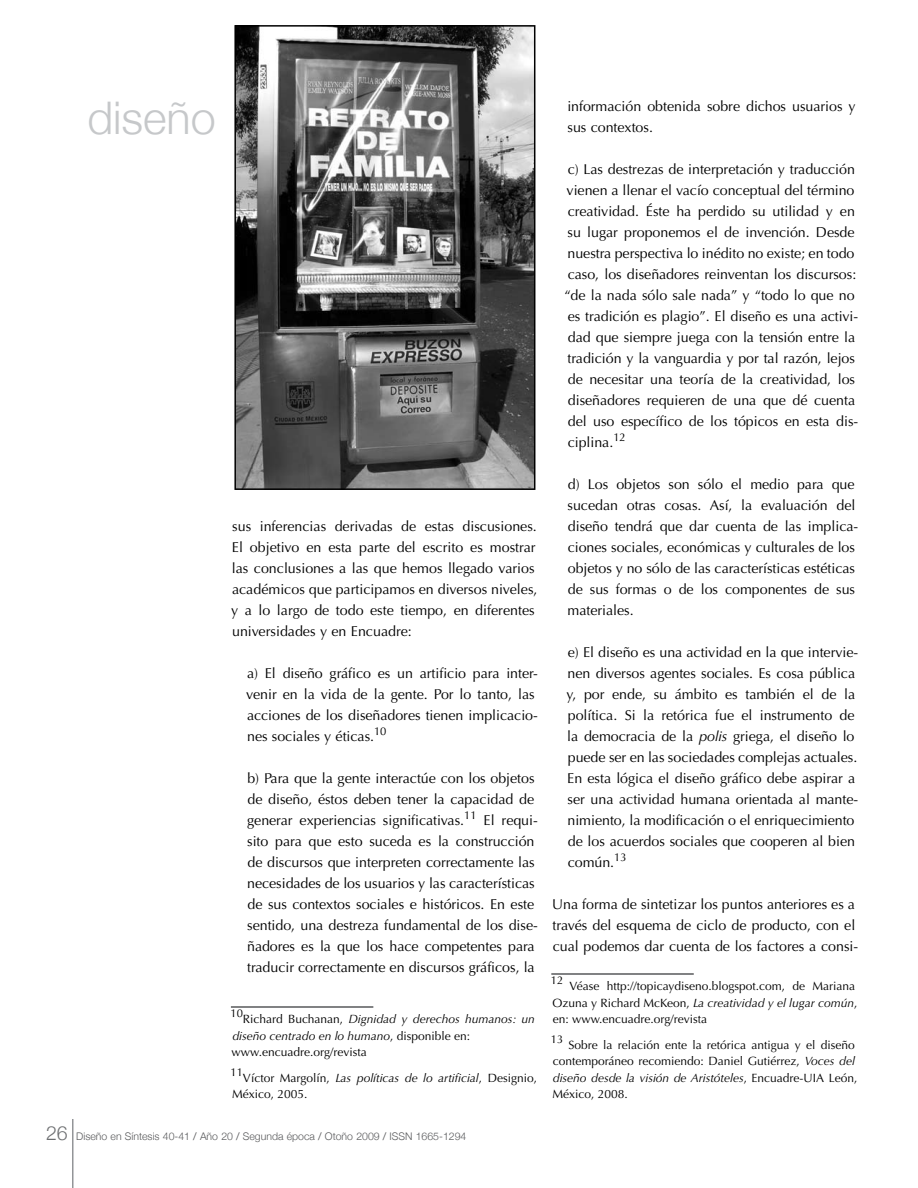
<style>
.page{position:relative;width:918px;height:1188px;background:#fff}
.page>*{position:absolute;margin:0;border:0;box-sizing:border-box;transform-origin:0 0}
.t1{font:300 45px "Helvetica Neue";color:#c6c8ca}
.t2{font:14.25px/21px "Optima LT Std";letter-spacing:-.005em;color:#000}
.t3{font:12px/16.5px "Optima LT Std";color:#000}
.t4{font:11.25px "Optima LT Std";color:#000}
.t5{font:300 10.5px "Helvetica Neue";color:#58595b}
.s1{font-style:italic}
.s2{font-size:19.5px;color:#6d6f71}
.s3{font-weight:400}
</style>
<div class="page">
<hr style="left:72px;top:1119px;width:2px;height:69px;background:#939598">
<hr style="left:231px;top:1006px;width:142px;height:2px;background:#58595b">
<hr style="left:551px;top:973px;width:143px;height:2px;background:#58595b">
<img style="left:237px;top:28px;width:295px;height:459px">
<div style="left:234px;top:25px;width:301px;height:465px;border:2px solid #000"></div>
<p class="t1" style="left:87px;top:90px;width:130px">diseño</p>
<p class="t2" style="left:231px;top:516px;width:308px">sus inferencias derivadas de estas discusiones.<br>El objetivo en esta parte del escrito es mostrar las conclusiones a las que hemos llegado varios académicos que participamos en diversos niveles, y a lo largo de todo este tiempo, en diferentes universidades y en Encuadre:</p>
<p class="t2" style="left:246px;top:663px;width:293px">a) El diseño gráfico es un artificio para inter&shy;venir en la vida de la gente. Por lo tanto, las acciones de los diseñadores tienen implicacio&shy;nes sociales y éticas.<sup>10</sup></p>
<p class="t2" style="left:247px;top:768px;width:292px">b) Para que la gente interactúe con los objetos de diseño, éstos deben tener la capacidad de generar experiencias significativas.<sup>11</sup> El requi&shy;sito para que esto suceda es la construcción de discursos que interpreten correctamente las necesidades de los usuarios y las características de sus contextos sociales e históricos. En este sentido, una destreza fundamental de los dise&shy;ñadores es la que los hace competentes para traducir correctamente en discursos gráficos, la</p>
<p class="t4" style="left:230px;top:1007px;width:14px">10</p>
<p class="t3" style="left:232px;top:1011px;width:305px;text-indent:11px">Richard Buchanan, <span class="s1">Dignidad y derechos humanos: un diseño centrado en lo humano</span>, disponible en: www.encuadre.org/revista</p>
<p class="t4" style="left:230px;top:1065px;width:14px">11</p>
<p class="t3" style="left:232px;top:1069px;width:306px;text-indent:11px">Víctor Margolín, <span class="s1">Las políticas de lo artificial</span>, Designio,<br>México, 2005.</p>
<p class="t5" style="left:46px;top:1130px;width:354px"><span class="s2">26</span> Diseño en Síntesis 40-41 <span class="s3">/</span> Año 20 <span class="s3">/</span> Segunda época <span class="s3">/</span> Otoño 2009 <span class="s3">/</span> issn</p>
<p class="t5" style="left:416px;top:1130px;width:52px">1665-1294</p>
<p class="t2" style="left:567px;top:96px;width:290px">información obtenida sobre dichos usuarios y sus contextos.</p>
<p class="t2" style="left:564px;top:159px;width:295px">c) Las destrezas de interpretación y traducción vienen a llenar el vacío conceptual del término creatividad. Éste ha perdido su utilidad y en su lugar proponemos el de invención. Desde nuestra perspectiva lo inédito no existe; en todo caso, los diseñadores reinventan los discursos: “de la nada sólo sale nada” y “todo lo que no es tradición es plagio”. El diseño es una activi&shy;dad que siempre juega con la tensión entre la tradición y la vanguardia y por tal razón, lejos de necesitar una teoría de la creatividad, los diseñadores requieren de una que dé cuenta del uso específico de los tópicos en esta dis&shy;ciplina.<sup>12</sup></p>
<p class="t2" style="left:568px;top:474px;width:292px">d) Los objetos son sólo el medio para que sucedan otras cosas. Así, la evaluación del diseño tendrá que dar cuenta de las implica&shy;ciones sociales, económicas y culturales de los objetos y no sólo de las características estéticas de sus formas o de los componentes de sus materiales.</p>
<p class="t2" style="left:567px;top:642px;width:293px">e) El diseño es una actividad en la que intervie&shy;nen diversos agentes sociales. Es cosa pública y, por ende, su ámbito es también el de la política. Si la retórica fue el instrumento de la democracia de la <span class="s1">polis</span> griega, el diseño lo puede ser en las sociedades complejas actuales.<br>En esta lógica el diseño gráfico debe aspirar a ser una actividad humana orientada al mante&shy;nimiento, la modificación o el enriquecimiento de los acuerdos sociales que cooperen al bien común.<sup>13</sup></p>
<p class="t2" style="left:552px;top:894px;width:308px">Una forma de sintetizar los puntos anteriores es a través del esquema de ciclo de producto, con el cual podemos dar cuenta de los factores a consi-</p>
<p class="t4" style="left:551px;top:974px;width:14px">12</p>
<p class="t3" style="left:553px;top:978px;width:306px;text-indent:17px">Véase http://topicaydiseno.blogspot.com, de Mariana<br>Ozuna y Richard McKeon, <span class="s1">La creatividad y el lugar común</span>, en: www.encuadre.org/revista</p>
<p class="t4" style="left:551px;top:1032px;width:14px">13</p>
<p class="t3" style="left:553px;top:1036px;width:306px;text-indent:16px">Sobre la relación ente la retórica antigua y el diseño contemporáneo recomiendo: Daniel Gutiérrez, <span class="s1">Voces del diseño desde la visión de Aristóteles</span>, Encuadre-UIA León, México, 2008.</p>
</div>
